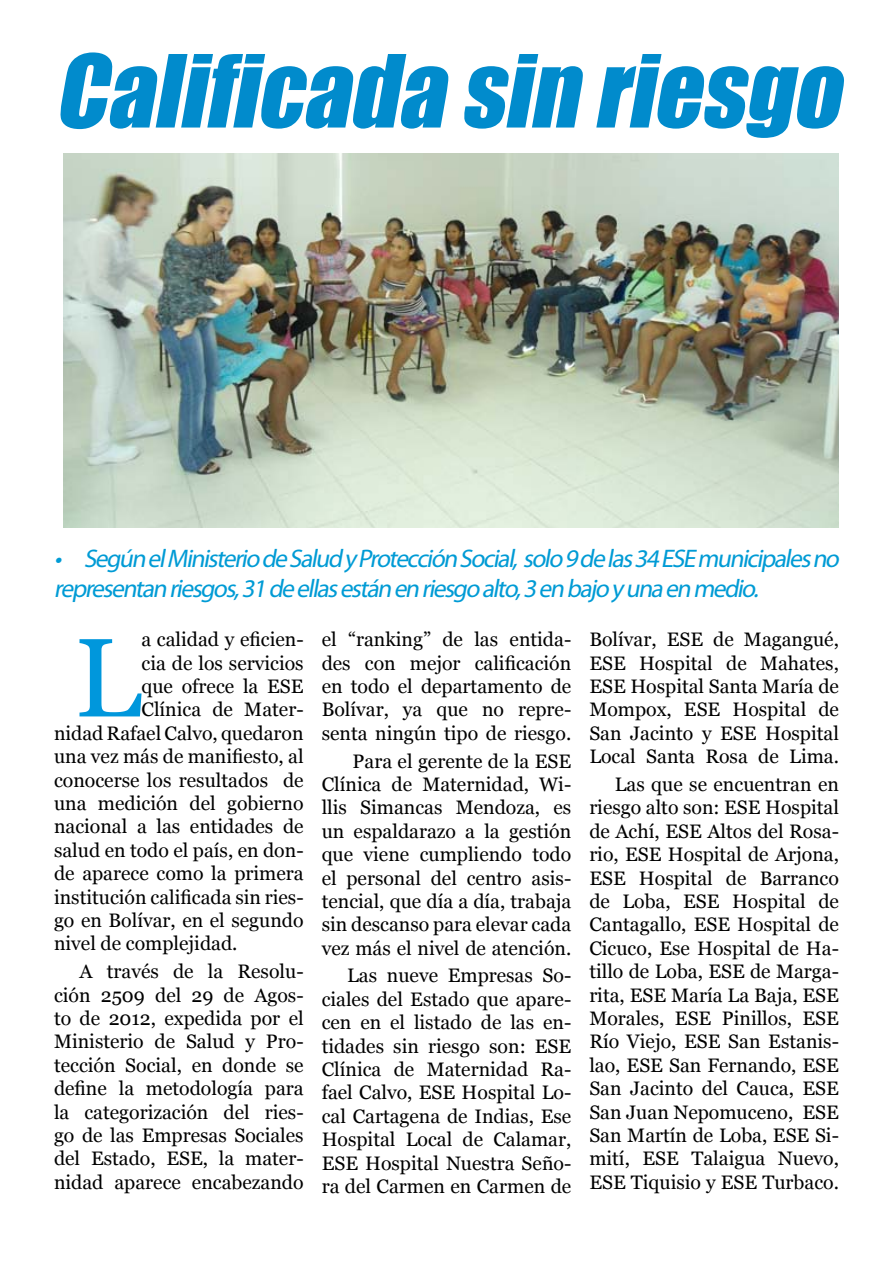
<style>
.page{position:relative;width:893px;height:1263px;background:#fff}
.page>*{position:absolute;margin:0;border:0;box-sizing:border-box;transform-origin:0 0}
.t1{font:111.45px "Georgia";color:#0097dc}
.t2{font:italic 93px "Impact";color:#018bcc}
.t3{font:italic 25.5px/30.6px "Myriad Pro";color:#009bd5}
.t4{font:19.5px/23.4px "Georgia";color:#000;text-align:justify}
</style>
<div class="page">
<img style="left:63px;top:153px;width:776px;height:374px">
<h2 class="t2" style="left:54px;top:19px;width:811px">Calificada sin riesgo</h2>
<h3 class="t3" style="left:54px;top:542px;width:792px">• SegúnelMinisteriodeSaludyProtecciónSocial,solo9delas34ESEmunicipalesno representanriesgos,31deellasestánenriesgoalto,3enbajoyunaenmedio.</h3>
<h1 class="t1" style="left:74px;top:610px;width:69px">L</h1>
<p class="t4" style="left:141px;top:628px;width:164px">a calidad y eficien-</p>
<p class="t4" style="left:322px;top:628px;width:251px">el “ranking” de las entida&shy;des con mejor calificación en todo el departamento de Bolívar, ya que no repre&shy;senta ningún tipo de riesgo.</p>
<p class="t4" style="left:322px;top:749px;width:251px;text-indent:31px">Para el gerente de la ESE Clínica de Maternidad, Wi&shy;llis Simancas Mendoza, es un espaldarazo a la gestión que viene cumpliendo todo el personal del centro asis&shy;tencial, que día a día, trabaja sin descanso para elevar cada vez más el nivel de atención.</p>
<p class="t4" style="left:322px;top:964px;width:251px;text-indent:26px">Las nueve Empresas So&shy;ciales del Estado que apare&shy;cen en el listado de las en&shy;tidades sin riesgo son: ESE Clínica de Maternidad Ra&shy;fael Calvo, ESE Hospital Lo&shy;cal Cartagena de Indias, Ese Hospital Local de Calamar, ESE Hospital Nuestra Seño&shy;ra del Carmen en Carmen de</p>
<p class="t4" style="left:589px;top:628px;width:251px">Bolívar, ESE de Magangué, ESE Hospital de Mahates, ESE Hospital Santa María de Mompox, ESE Hospital de San Jacinto y ESE Hospital Local Santa Rosa de Lima.</p>
<p class="t4" style="left:589px;top:773px;width:251px;text-indent:26px">Las que se encuentran en riesgo alto son: ESE Hospital de Achí, ESE Altos del Rosa&shy;rio, ESE Hospital de Arjona, ESE Hospital de Barranco de Loba, ESE Hospital de Cantagallo, ESE Hospital de Cicuco, Ese Hospital de Ha&shy;tillo de Loba, ESE de Marga&shy;rita, ESE María La Baja, ESE Morales, ESE Pinillos, ESE Río Viejo, ESE San Estanis&shy;lao, ESE San Fernando, ESE San Jacinto del Cauca, ESE San Juan Nepomuceno, ESE San Martín de Loba, ESE Si&shy;mití, ESE Talaigua Nuevo, ESE Tiquisio y ESE Turbaco.</p>
<p class="t4" style="left:141px;top:652px;width:164px">cia de los servicios</p>
<p class="t4" style="left:141px;top:675px;width:164px">que ofrece la ESE</p>
<p class="t4" style="left:141px;top:698px;width:164px">Clínica de Mater-</p>
<p class="t4" style="left:54px;top:722px;width:251px">nidad Rafael Calvo, quedaron</p>
<p class="t4" style="left:54px;top:745px;width:251px">una vez más de manifiesto, al</p>
<p class="t4" style="left:54px;top:769px;width:251px">conocerse los resultados de</p>
<p class="t4" style="left:54px;top:792px;width:251px">una medición del gobierno</p>
<p class="t4" style="left:54px;top:815px;width:251px">nacional a las entidades de</p>
<p class="t4" style="left:54px;top:839px;width:251px">salud en todo el país, en don-</p>
<p class="t4" style="left:54px;top:862px;width:251px">de aparece como la primera</p>
<p class="t4" style="left:54px;top:886px;width:251px">institución calificada sin ries-</p>
<p class="t4" style="left:54px;top:909px;width:251px">go en Bolívar, en el segundo</p>
<p class="t4" style="left:54px;top:932px;width:185px">nivel de complejidad.</p>
<p class="t4" style="left:54px;top:960px;width:251px;text-indent:26px">A través de la Resolu&shy;ción 2509 del 29 de Agos&shy;to de 2012, expedida por el Ministerio de Salud y Pro&shy;tección Social, en donde se define la metodología para la categorización del ries&shy;go de las Empresas Sociales del Estado, ESE, la mater&shy;nidad aparece encabezando</p>
</div>
